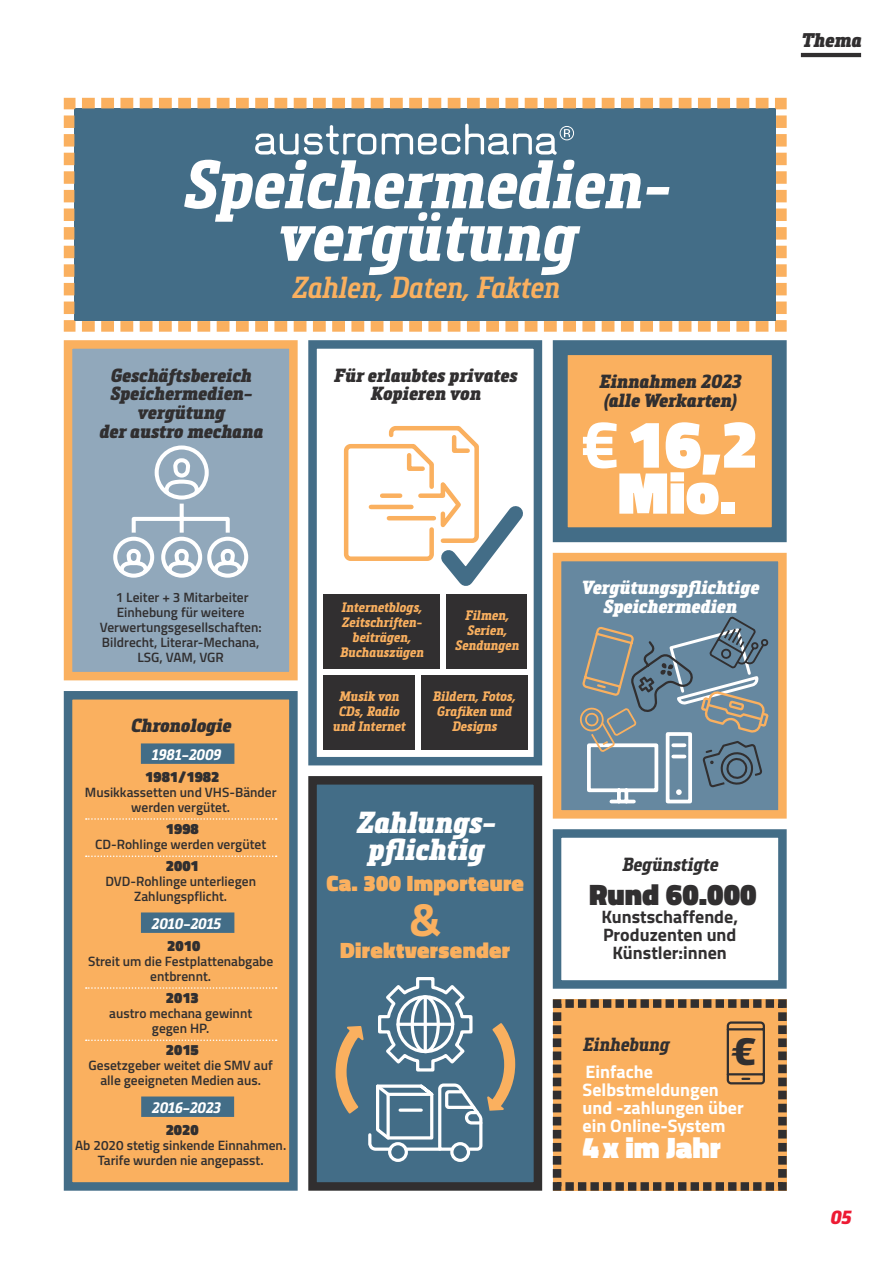
<style>
.page{position:relative;width:893px;height:1263px;background:#fff}
.page>*{position:absolute;margin:0;border:0;box-sizing:border-box;transform-origin:0 0}
.t1{font:italic 700 67.5px/52.5px "Metronic Slab Narrow";color:#fff;text-align:center}
.t2{font:900 67.5px "Titillium";color:#fff}
.t3{font:900 60px "Titillium";color:#fff}
.t4{font:700 45px "Titillium";color:#fab05f}
.t5{font:900 37.5px "Metronic Slab Narrow";color:#312f30}
.t6{font:italic 600 30px "Metronic Slab Narrow";color:#fab05f}
.t7{font:italic 900 30px/26.2px "Metronic Slab Narrow";color:#fff;text-align:center}
.t8{font:900 30px "Titillium";color:#312f30}
.t9{font:900 30px "Titillium";color:#fff}
.t10{font:900 22.5px "Titillium";letter-spacing:.015em;color:#fab05f}
.t11{font:italic 900 19.5px "Metronic Slab Narrow";color:#312f30}
.t12{font:italic 900 18.75px/18.8px "Metronic Slab Narrow";color:#312f30;text-align:center}
.t13{font:italic 900 18.75px/18.8px "Metronic Slab Narrow";color:#fff;text-align:center}
.t14{font:italic 700 18.75px "Metronic Slab Narrow";color:#312f30}
.t15{font:italic 900 18.75px "Metronic Slab Narrow";color:#ed1a33}
.t16{font:700 18px/18px "Titillium";color:#fff}
.t17{font:700 18px/18px "Titillium";color:#312f30;text-align:center}
.t18{font:900 15px "Titillium";color:#312f30}
.t19{font:italic 700 15px "Metronic Slab Narrow";color:#fff}
.t20{font:600 13.5px/15px "Titillium";color:#312f30;text-align:center}
.t21{font:italic 700 13.5px/15px "Metronic Slab Narrow";color:#fab05f;text-align:center}
.s1{font-weight:700}
</style>
<div class="page">
<svg style="left:63px;top:97px;width:724px;height:235px;background:#5b7989"></svg>
<svg style="left:255px;top:125px;width:121px;height:30px"></svg>
<svg style="left:382px;top:124px;width:192px;height:31px"></svg>
<div style="left:68px;top:344px;width:225px;height:332px;background:#91a8bb"></div>
<div style="left:64px;top:340px;width:234px;height:340px;border:9px solid #fab05f"></div>
<div style="left:68px;top:695px;width:225px;height:491px;background:#fab05f"></div>
<div style="left:141px;top:743px;width:93px;height:21px;background:#436d87"></div>
<svg style="left:86px;top:818px;width:191px;height:2px"></svg>
<svg style="left:86px;top:855px;width:191px;height:2px"></svg>
<div style="left:141px;top:912px;width:93px;height:21px;background:#436d87"></div>
<svg style="left:86px;top:987px;width:191px;height:2px"></svg>
<svg style="left:86px;top:1039px;width:191px;height:2px"></svg>
<div style="left:141px;top:1096px;width:93px;height:21px;background:#436d87"></div>
<div style="left:64px;top:691px;width:234px;height:500px;border:9px solid #436d87"></div>
<div style="left:308px;top:340px;width:234px;height:425px;border:9px solid #436d87"></div>
<div style="left:560px;top:348px;width:219px;height:187px;background:#fab05f"></div>
<div style="left:553px;top:340px;width:234px;height:202px;border:15px solid #436d87"></div>
<div style="left:323px;top:594px;width:117px;height:75px;background:#312f30"></div>
<div style="left:446px;top:594px;width:81px;height:75px;background:#312f30"></div>
<div style="left:323px;top:675px;width:92px;height:74px;background:#312f30"></div>
<div style="left:421px;top:675px;width:106px;height:74px;background:#312f30"></div>
<div style="left:313px;top:780px;width:225px;height:406px;background:#436d87"></div>
<div style="left:308px;top:776px;width:234px;height:415px;border:9px solid #312f30"></div>
<svg style="left:113px;top:445px;width:136px;height:133px"></svg>
<svg style="left:343px;top:424px;width:193px;height:178px"></svg>
<div style="left:450px;top:1142px;width:20px;height:20px;border:3px solid #fff;border-radius:50%"></div>
<div style="left:388px;top:1142px;width:20px;height:20px;border:3px solid #fff;border-radius:50%"></div>
<svg style="left:335px;top:977px;width:180px;height:175px"></svg>
<div style="left:557px;top:557px;width:225px;height:257px;background:#6688a0"></div>
<div style="left:553px;top:553px;width:234px;height:266px;border:9px solid #fab05f"></div>
<div style="left:553px;top:829px;width:234px;height:160px;border:9px solid #436d87"></div>
<svg style="left:579px;top:616px;width:190px;height:188px"></svg>
<svg style="left:553px;top:999px;width:234px;height:192px;background:#e2a159"></svg>
<hr style="left:801px;top:53px;width:60px;height:4px;background:#312f30">
<h3 class="t11" style="left:801px;top:27px;width:62px">Thema</h3>
<h1 class="t1" style="left:182px;top:159px;width:489px">Speichermedien&shy;vergütung</h1>
<h3 class="t6" style="left:291px;top:269px;width:269px">Zahlen, Daten, Fakten</h3>
<h3 class="t12" style="left:99px;top:365px;width:165px">Geschäftsbereich<br>Speichermedien&shy;vergütung<br>der austro mechana</h3>
<p class="t20" style="left:100px;top:589px;width:163px">1 Leiter + 3 Mitarbeiter<br>Einhebung für weitere<br>Verwertungsgesellschaften:<br>Bildrecht, Literar-Mechana,<br>LSG, VAM, VGR</p>
<h3 class="t12" style="left:131px;top:716px;width:102px">Chronologie</h3>
<p class="t19" style="left:151px;top:745px;width:71px">1981–2009</p>
<p class="t18" style="left:145px;top:766px;width:76px">1981/1982</p>
<p class="t20" style="left:85px;top:784px;width:193px">Musikkassetten und VHS-Bänder werden vergütet.</p>
<p class="t18" style="left:166px;top:818px;width:34px">1998</p>
<p class="t20" style="left:95px;top:836px;width:173px">CD-Rohlinge werden vergütet</p>
<p class="t18" style="left:166px;top:855px;width:34px">2001</p>
<p class="t20" style="left:105px;top:873px;width:152px">DVD-Rohlinge unterliegen<br>Zahlungspflicht.</p>
<p class="t19" style="left:151px;top:914px;width:71px">2010–2015</p>
<p class="t18" style="left:167px;top:935px;width:34px">2010</p>
<p class="t20" style="left:88px;top:953px;width:187px">Streit um die Festplattenabgabe entbrennt.</p>
<p class="t18" style="left:166px;top:987px;width:34px">2013</p>
<p class="t20" style="left:109px;top:1005px;width:144px">austro mechana gewinnt gegen HP.</p>
<p class="t18" style="left:166px;top:1039px;width:34px">2015</p>
<p class="t20" style="left:89px;top:1057px;width:186px">Gesetzgeber weitet die SMV auf alle geeigneten Medien aus.</p>
<p class="t19" style="left:152px;top:1098px;width:70px">2016–2023</p>
<p class="t18" style="left:166px;top:1119px;width:34px">2020</p>
<p class="t20" style="left:75px;top:1137px;width:213px">Ab 2020 stetig sinkende Einnahmen.<br>Tarife wurden nie angepasst.</p>
<h3 class="t12" style="left:334px;top:365px;width:185px">Für erlaubtes privates<br>Kopieren von</h3>
<h3 class="t12" style="left:599px;top:372px;width:143px;text-align:left">Einnahmen 2023 (alle Werkarten)</h3>
<h1 class="t2" style="left:581px;top:395px;width:179px"><span class="s1">€</span>16,2</h1>
<h2 class="t3" style="left:618px;top:449px;width:120px">Mio.</h2>
<p class="t21" style="left:340px;top:600px;width:85px">Internetblogs,<br>Zeitschriften&shy;beiträgen,<br>Buchauszügen</p>
<p class="t21" style="left:455px;top:608px;width:65px">Filmen,<br>Serien,<br>Sendungen</p>
<p class="t21" style="left:333px;top:689px;width:74px">Musik von<br>CDs, Radio und Internet</p>
<p class="t21" style="left:433px;top:689px;width:85px">Bildern, Fotos,<br>Grafiken und<br>Designs</p>
<h3 class="t7" style="left:356px;top:809px;width:141px">Zahlungs&shy;pflichtig</h3>
<h3 class="t10" style="left:326px;top:866px;width:199px">Ca. 300 Importeure</h3>
<h3 class="t4" style="left:409px;top:885px;width:33px">&amp;</h3>
<h3 class="t10" style="left:340px;top:934px;width:172px">Direktversender</h3>
<h3 class="t13" style="left:581px;top:578px;width:179px">Vergütungspflichtige<br>Speichermedien</h3>
<h3 class="t14" style="left:622px;top:853px;width:97px">Begünstigte</h3>
<h3 class="t8" style="left:589px;top:873px;width:169px">Rund 60.000</h3>
<h3 class="t17" style="left:601px;top:907px;width:138px">Kunstschaffende,<br>Produzenten und<br>Künstler:innen</h3>
<h3 class="t14" style="left:583px;top:1033px;width:88px">Einhebung</h3>
<h3 class="t16" style="left:583px;top:1061px;width:163px">Einfache<br>Selbstmeldungen und -zahlungen über ein Online-System</h3>
<h3 class="t9" style="left:583px;top:1125px;width:140px">4x im Jahr</h3>
<h3 class="t5" style="left:731px;top:1029px;width:27px">€</h3>
<h3 class="t15" style="left:830px;top:1205px;width:22px">05</h3>
</div>
